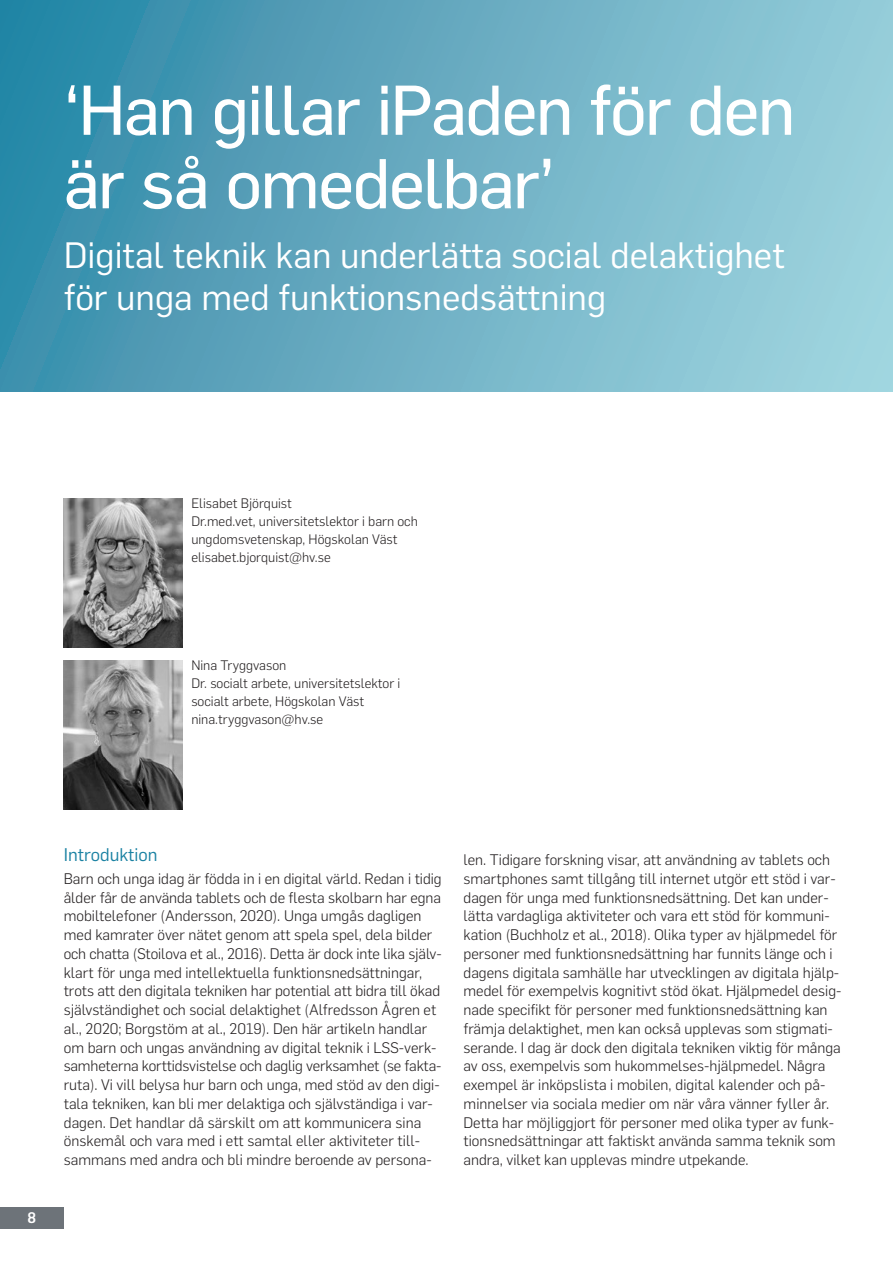
<style>
.page{position:relative;width:893px;height:1263px;background:#fff}
.page>*{position:absolute;margin:0;border:0;box-sizing:border-box;transform-origin:0 0}
.t1{font:69px/73.5px "Flama Basic";letter-spacing:-.025em;color:#fff}
.t2{font:36px/42px "Flama";color:#fff}
.t3{font:18px "Flama";color:#1b82a3}
.t4{font:300 15px/18.8px "Flama";color:#231f20}
.t5{font:500 15px "Flama";color:#fff}
.t6{font:300 13.5px/18px "Flama";color:#231f20}
</style>
<div class="page">
<div style="left:0;top:1208px;width:64px;height:21px;background:#6d7379"></div>
<svg style="left:0;top:0;width:893px;height:391px;background:#69aec3"></svg>
<img style="left:64px;top:498px;width:119px;height:149px">
<img style="left:64px;top:660px;width:119px;height:149px">
<h1 class="t1" style="left:64px;top:69px;width:733px">‘Han gillar iPaden för den är så omedelbar’</h1>
<h2 class="t2" style="left:64px;top:232px;width:723px">Digital teknik kan underlätta social delaktighet för unga med funktionsnedsättning</h2>
<p class="t6" style="left:191px;top:494px;width:228px">Elisabet Björquist<br>Dr.med.vet, universitetslektor i barn och ungdomsvetenskap, Högskolan Väst elisabet.bjorquist@hv.se</p>
<p class="t6" style="left:191px;top:656px;width:210px">Nina Tryggvason<br>Dr. socialt arbete, universitetslektor i socialt arbete, Högskolan Väst nina.tryggvason@hv.se</p>
<p class="t5" style="left:28px;top:1207px;width:10px">8</p>
<p class="t3" style="left:64px;top:842px;width:95px">Introduktion</p>
<p class="t4" style="left:64px;top:868px;width:380px">Barn och unga idag är födda in i en digital värld. Redan i tidig ålder får de använda tablets och de flesta skolbarn har egna mobiltelefoner (Andersson, 2020). Unga umgås dagligen med kamrater över nätet genom att spela spel, dela bilder och chatta (Stoilova et al., 2016). Detta är dock inte lika själv&shy;klart för unga med intellektuella funktionsnedsättningar, trots att den digitala tekniken har potential att bidra till ökad självständighet och social delaktighet (Alfredsson Ågren et al., 2020; Borgstöm at al., 2019). Den här artikeln handlar om barn och ungas användning av digital teknik i LSS-verk&shy;samheterna korttidsvistelse och daglig verksamhet (se fakta&shy;ruta). Vi vill belysa hur barn och unga, med stöd av den digi&shy;tala tekniken, kan bli mer delaktiga och självständiga i var&shy;dagen. Det handlar då särskilt om att kommunicera sina önskemål och vara med i ett samtal eller aktiviteter till&shy;sammans med andra och bli mindre beroende av persona-</p>
<p class="t4" style="left:463px;top:850px;width:379px">len. Tidigare forskning visar, att användning av tablets och smartphones samt tillgång till internet utgör ett stöd i var&shy;dagen för unga med funktionsnedsättning. Det kan under&shy;lätta vardagliga aktiviteter och vara ett stöd för kommuni&shy;kation (Buchholz et al., 2018). Olika typer av hjälpmedel för personer med funktionsnedsättning har funnits länge och i dagens digitala samhälle har utvecklingen av digitala hjälp&shy;medel för exempelvis kognitivt stöd ökat. Hjälpmedel desig&shy;nade specifikt för personer med funktionsnedsättning kan främja delaktighet, men kan också upplevas som stigmati&shy;serande. I dag är dock den digitala tekniken viktig för många av oss, exempelvis som hukommelses-hjälpmedel. Några exempel är inköpslista i mobilen, digital kalender och på&shy;minnelser via sociala medier om när våra vänner fyller år.<br>Detta har möjliggjort för personer med olika typer av funk&shy;tionsnedsättningar att faktiskt använda samma teknik som andra, vilket kan upplevas mindre utpekande.</p>
</div>
